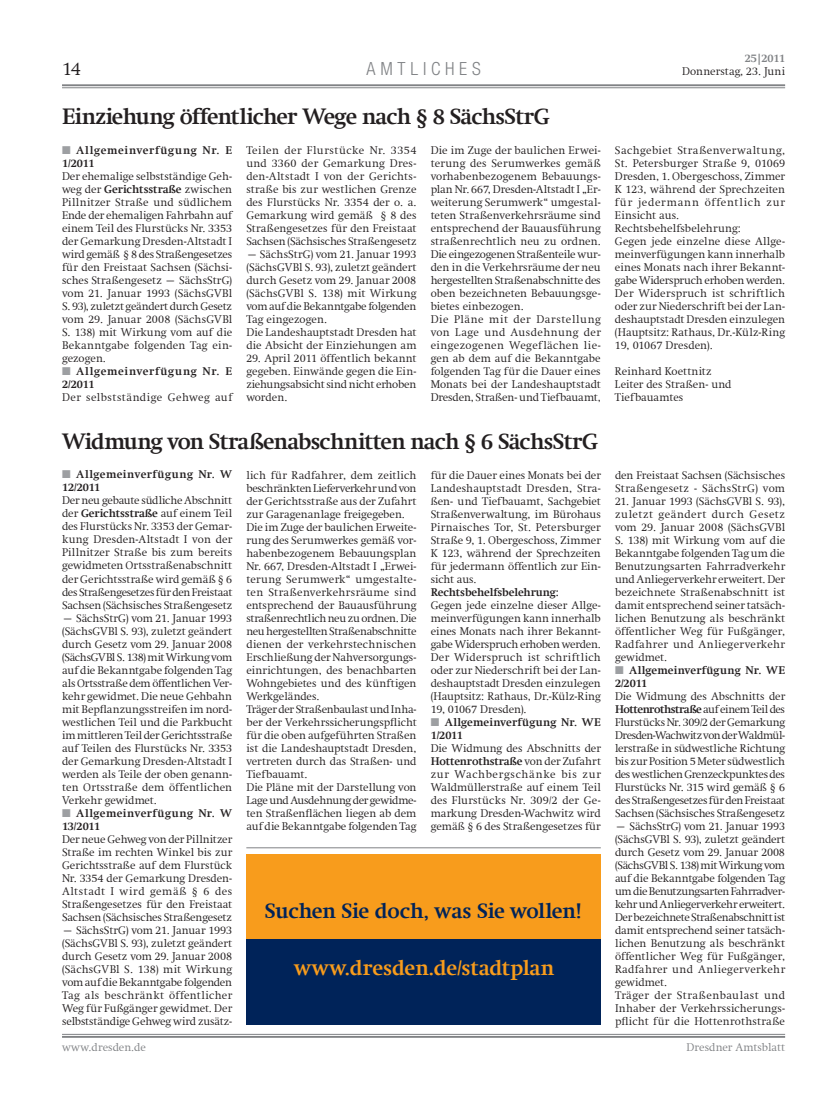
<style>
.page{position:relative;width:833px;height:1117px;background:#fff}
.page>*{position:absolute;margin:0;border:0;box-sizing:border-box;transform-origin:0 0}
.t1{font:700 22.5px "Swift Com";letter-spacing:-.03em;color:#231f20}
.t2{font:700 21.25px "Swift Com";letter-spacing:-.015em;color:#002359}
.t3{font:700 21.25px "Swift Com";letter-spacing:-.01em;color:#f89c1c}
.t4{font:300 18.75px "Swift Com";color:#231f20}
.t5{font:300 condensed 18.12px "Helvetica Neue";color:#808285}
.t6{font:300 11.25px/13px "Swift Com";color:#231f20;text-align:justify}
.t7{font:700 11.25px/13px "Swift Com";letter-spacing:.03em;color:#231f20}
.t8{font:700 11.25px/13px "Swift Com";letter-spacing:.01em;color:#231f20}
.t9{font:700 11.25px/13px "Swift Com";letter-spacing:.055em;color:#231f20}
.t10{font:300 11.25px "Swift Com";letter-spacing:.005em;color:#808285}
.t11{font:300 11.25px "Swift Com";letter-spacing:.04em;color:#231f20}
.t12{font:700 11.25px "Swift Com";letter-spacing:-.01em;color:#231f20}
.t13{font:700 11.25px "Swift Com";color:#808285}
.t14{font:11.25px "Zapf Dingbats";color:#9d9fa2}
.s1{color:#9d9fa2}
.s2{font-weight:700}
</style>
<div class="page">
<hr style="left:62px;top:87px;width:723px;height:1px;background:#808285">
<hr style="left:62px;top:84px;width:723px;height:2px;background:#808285">
<hr style="left:62px;top:1033px;width:723px;height:1px;background:#808285">
<hr style="left:62px;top:1035px;width:723px;height:2px;background:#808285">
<div style="left:246px;top:854px;width:355px;height:170px;background:#f89c1c"></div>
<div style="left:246px;top:939px;width:355px;height:85px;background:#002359"></div>
<hr style="left:246px;top:847px;width:355px;height:1px;background:#808285">
<h3 class="t4" style="left:62px;top:58px;width:20px">14</h3>
<h3 class="t5" style="left:366px;top:58px;width:78px">AMTL ICHES</h3>
<h1 class="t1" style="left:62px;top:103px;width:489px">Einziehung öffentlicher Wege nach § 8 SächsStrG</h1>
<p class="t13" style="left:745px;top:52px;width:42px">25|2011</p>
<p class="t6" style="left:682px;top:65px;width:104px">Donnerstag, 23. Juni</p>
<p class="t9" style="left:62px;top:143px;width:172px"><span class="s1">■</span> Allgemeinverfügung Nr. E<br>1/2011</p>
<p class="t6" style="left:62px;top:169px;width:172px">Der ehemalige selbstständige Geh&shy;weg der <span class="s2">Gerichtsstraße</span> zwischen Pillnitzer Straße und südlichem Ende der ehemaligen Fahrbahn auf einem Teil des Flurstücks Nr. 3353 der Gemarkung Dresden-Altstadt I wird gemäß § 8 des Straßengesetzes für den Freistaat Sachsen (Sächsi&shy;sches Straßengesetz – SächsStrG) vom 21. Januar 1993 (SächsGVBl S. 93), zuletzt geändert durch Gesetz vom 29. Januar 2008 (SächsGVBl S. 138) mit Wirkung vom auf die Bekanntgabe folgenden Tag ein&shy;gezogen.</p>
<p class="t14" style="left:71px;top:366px;width:5px">■</p>
<p class="t14" style="left:71px;top:144px;width:5px">■</p>
<p class="t9" style="left:62px;top:364px;width:172px"><span class="s1">■</span> Allgemeinverfügung Nr. E<br>2/2011</p>
<p class="t11" style="left:62px;top:390px;width:172px">Der selbstständige Gehweg auf</p>
<p class="t6" style="left:246px;top:143px;width:172px">Teilen der Flurstücke Nr. 3354 und 3360 der Gemarkung Dres&shy;den-Altstadt I von der Gerichts&shy;straße bis zur westlichen Grenze des Flurstücks Nr. 3354 der o. a.<br>Gemarkung wird gemäß § 8 des Straßengesetzes für den Freistaat Sachsen (Sächsisches Straßengesetz</p>
<p class="t6" style="left:246px;top:248px;width:172px;text-align:left">– SächsStrG) vom 21. Januar 1993 (SächsGVBl S. 93), zuletzt geändert durch Gesetz vom 29. Januar 2008 (SächsGVBl S. 138) mit Wirkung vom auf die Bekanntgabe folgenden<br>Tag eingezogen.<br>Die Landeshauptstadt Dresden hat die Absicht der Einziehungen am</p>
<p class="t6" style="left:246px;top:352px;width:172px">29. April 2011 öffentlich bekannt gegeben. Einwände gegen die Ein&shy;ziehungsabsicht sind nicht erhoben worden.</p>
<p class="t6" style="left:431px;top:144px;width:172px;text-align:left">Die im Zuge der baulichen Erwei&shy;terung des Serumwerkes gemäß vorhabenbezogenem Bebauungs&shy;plan Nr. 667, Dresden-Altstadt I „Er&shy;weiterung Serumwerk“ umgestal&shy;teten Straßenverkehrsräume sind entsprechend der Bauausführung straßenrechtlich neu zu ordnen.<br>Die eingezogenen Straßenteile wur&shy;den in die Verkehrsräume der neu hergestellten Straßenabschnitte des oben bezeichneten Bebauungsge&shy;bietes einbezogen.<br>Die Pläne mit der Darstellung von Lage und Ausdehnung der eingezogenen Wegeflächen lie&shy;gen ab dem auf die Bekanntgabe folgenden Tag für die Dauer eines<br>Monats bei der Landeshauptstadt<br>Dresden, Straßen- und Tiefbauamt,</p>
<p class="t6" style="left:615px;top:144px;width:172px;text-align:left">Sachgebiet Straßenverwaltung,<br>St. Petersburger Straße 9, 01069<br>Dresden, 1. Obergeschoss, Zimmer<br>K 123, während der Sprechzeiten für jedermann öffentlich zur<br>Einsicht aus.<br>Rechtsbehelfsbelehrung:<br>Gegen jede einzelne diese Allge&shy;meinverfügungen kann innerhalb eines Monats nach ihrer Bekannt&shy;gabe Widerspruch erhoben werden.<br>Der Widerspruch ist schriftlich oder zur Niederschrift bei der Lan&shy;deshauptstadt Dresden einzulegen (Hauptsitz: Rathaus, Dr.-Külz-Ring<br>19, 01067 Dresden).</p>
<p class="t6" style="left:615px;top:365px;width:118px;text-align:left">Reinhard Koettnitz<br>Leiter des Straßen- und<br>Tiefbauamtes</p>
<h1 class="t1" style="left:62px;top:428px;width:537px">Widmung von Straßenabschnitten nach § 6 SächsStrG</h1>
<p class="t7" style="left:62px;top:468px;width:172px"><span class="s1">■</span> Allgemeinverfügung Nr. W<br>12/2011</p>
<p class="t6" style="left:62px;top:494px;width:172px">Der neu gebaute südliche Abschnitt der <span class="s2">Gerichtsstraße</span> auf einem Teil des Flurstücks Nr. 3353 der Gemar&shy;kung Dresden-Altstadt I von der Pillnitzer Straße bis zum bereits gewidmeten Ortsstraßenabschnitt der Gerichtsstraße wird gemäß § 6 des Straßengesetzes für den Freistaat Sachsen (Sächsisches Straßengesetz</p>
<p class="t6" style="left:62px;top:611px;width:172px">– SächsStrG) vom 21. Januar 1993 (SächsGVBl S. 93), zuletzt geändert durch Gesetz vom 29. Januar 2008 (SächsGVBl S. 138) mit Wirkung vom auf die Bekanntgabe folgenden Tag als Ortsstraße dem öffentlichen Ver&shy;kehr gewidmet. Die neue Gehbahn mit Bepflanzungsstreifen im nord&shy;westlichen Teil und die Parkbucht im mittleren Teil der Gerichtsstraße auf Teilen des Flurstücks Nr. 3353 der Gemarkung Dresden-Altstadt I werden als Teile der oben genann&shy;ten Ortsstraße dem öffentlichen Verkehr gewidmet.</p>
<p class="t14" style="left:70px;top:807px;width:5px">■</p>
<p class="t7" style="left:62px;top:806px;width:172px"><span class="s1">■</span> Allgemeinverfügung Nr. W<br>13/2011</p>
<p class="t6" style="left:62px;top:832px;width:172px">Der neue Gehweg von der Pillnitzer Straße im rechten Winkel bis zur Gerichtsstraße auf dem Flurstück Nr. 3354 der Gemarkung Dresden-Altstadt I wird gemäß § 6 des Straßengesetzes für den Freistaat Sachsen (Sächsisches Straßengesetz</p>
<p class="t6" style="left:62px;top:923px;width:172px">– SächsStrG) vom 21. Januar 1993 (SächsGVBl S. 93), zuletzt geändert durch Gesetz vom 29. Januar 2008 (SächsGVBl S. 138) mit Wirkung vom auf die Bekanntgabe folgenden Tag als beschränkt öffentlicher Weg für Fußgänger gewidmet. Der selbstständige Gehweg wird zusätz-</p>
<p class="t6" style="left:246px;top:468px;width:172px;text-align:left">lich für Radfahrer, dem zeitlich beschränkten Lieferverkehr und von der Gerichtsstraße aus der Zufahrt zur Garagenanlage freigegeben.<br>Die im Zuge der baulichen Erweite&shy;rung des Serumwerkes gemäß vor&shy;habenbezogenem Bebauungsplan<br>Nr. 667, Dresden-Altstadt I „Erwei&shy;terung Serumwerk“ umgestalte&shy;ten Straßenverkehrsräume sind entsprechend der Bauausführung straßenrechtlich neu zu ordnen. Die neu hergestellten Straßenabschnitte dienen der verkehrstechnischen<br>Erschließung der Nahversorgungs&shy;einrichtungen, des benachbarten<br>Wohngebietes und des künftigen<br>Werkgeländes.<br>Träger der Straßenbaulast und Inha&shy;ber der Verkehrssicherungspflicht für die oben aufgeführten Straßen ist die Landeshauptstadt Dresden, vertreten durch das Straßen- und<br>Tiefbauamt.<br>Die Pläne mit der Darstellung von<br>Lage und Ausdehnung der gewidme&shy;ten Straßenflächen liegen ab dem auf die Bekanntgabe folgenden Tag</p>
<p class="t6" style="left:431px;top:468px;width:172px">für die Dauer eines Monats bei der Landeshauptstadt Dresden, Stra&shy;ßen- und Tiefbauamt, Sachgebiet Straßenverwaltung, im Bürohaus Pirnaisches Tor, St. Petersburger Straße 9, 1. Obergeschoss, Zimmer K 123, während der Sprechzeiten für jedermann öffentlich zur Ein&shy;sicht aus.</p>
<p class="t12" style="left:431px;top:585px;width:130px">Rechtsbehelfsbelehrung:</p>
<p class="t6" style="left:431px;top:598px;width:172px">Gegen jede einzelne dieser Allge&shy;meinverfügungen kann innerhalb eines Monats nach ihrer Bekannt&shy;gabe Widerspruch erhoben werden.<br>Der Widerspruch ist schriftlich oder zur Niederschrift bei der Lan&shy;deshauptstadt Dresden einzulegen (Hauptsitz: Rathaus, Dr.-Külz-Ring 19, 01067 Dresden).</p>
<p class="t14" style="left:439px;top:716px;width:5px">■</p>
<p class="t8" style="left:431px;top:715px;width:172px"><span class="s1">■</span> Allgemeinverfügung Nr. WE<br>1/2011</p>
<p class="t6" style="left:431px;top:741px;width:172px">Die Widmung des Abschnitts der <span class="s2">Hottenrothstraße</span> von der Zufahrt zur Wachbergschänke bis zur Waldmüllerstraße auf einem Teil des Flurstücks Nr. 309/2 der Ge&shy;markung Dresden-Wachwitz wird gemäß § 6 des Straßengesetzes für</p>
<h2 class="t2" style="left:265px;top:898px;width:318px">Suchen Sie doch, was Sie wollen!</h2>
<h2 class="t3" style="left:294px;top:954px;width:261px">www.dresden.de/stadtplan</h2>
<p class="t6" style="left:615px;top:468px;width:172px">den Freistaat Sachsen (Sächsisches<br>Straßengesetz - SächsStrG) vom</p>
<p class="t6" style="left:615px;top:494px;width:172px">21. Januar 1993 (SächsGVBl S. 93), zuletzt geändert durch Gesetz vom 29. Januar 2008 (SächsGVBl S. 138) mit Wirkung vom auf die Bekanntgabe folgenden Tag um die Benutzungsarten Fahrradverkehr und Anliegerverkehr erweitert. Der bezeichnete Straßenabschnitt ist damit entsprechend seiner tatsäch&shy;lichen Benutzung als beschränkt öffentlicher Weg für Fußgänger, Radfahrer und Anliegerverkehr gewidmet.</p>
<p class="t14" style="left:623px;top:664px;width:5px">■</p>
<p class="t8" style="left:615px;top:663px;width:172px"><span class="s1">■</span> Allgemeinverfügung Nr. WE<br>2/2011</p>
<p class="t6" style="left:615px;top:689px;width:172px">Die Widmung des Abschnitts der <span class="s2">Hottenrothstraße</span> auf einem Teil des Flurstücks Nr. 309/2 der Gemarkung Dresden-Wachwitz von der Waldmül&shy;lerstraße in südwestliche Richtung bis zur Position 5 Meter südwestlich des westlichen Grenzeckpunktes des Flurstücks Nr. 315 wird gemäß § 6 des Straßengesetzes für den Freistaat Sachsen (Sächsisches Straßengesetz</p>
<p class="t6" style="left:615px;top:819px;width:172px;text-align:left">– SächsStrG) vom 21. Januar 1993 (SächsGVBl S. 93), zuletzt geändert durch Gesetz vom 29. Januar 2008 (SächsGVBl S. 138) mit Wirkung vom auf die Bekanntgabe folgenden Tag um die Benutzungsarten Fahrradver&shy;kehr und Anliegerverkehr erweitert.<br>Der bezeichnete Straßenabschnitt ist damit entsprechend seiner tatsäch&shy;lichen Benutzung als beschränkt öffentlicher Weg für Fußgänger,<br>Radfahrer und Anliegerverkehr gewidmet.<br>Träger der Straßenbaulast und<br>Inhaber der Verkehrssicherungs&shy;pflicht für die Hottenrothstraße</p>
<p class="t10" style="left:62px;top:1040px;width:85px">www.dresden.de</p>
<p class="t10" style="left:686px;top:1040px;width:100px">Dresdner Amtsblatt</p>
</div>
